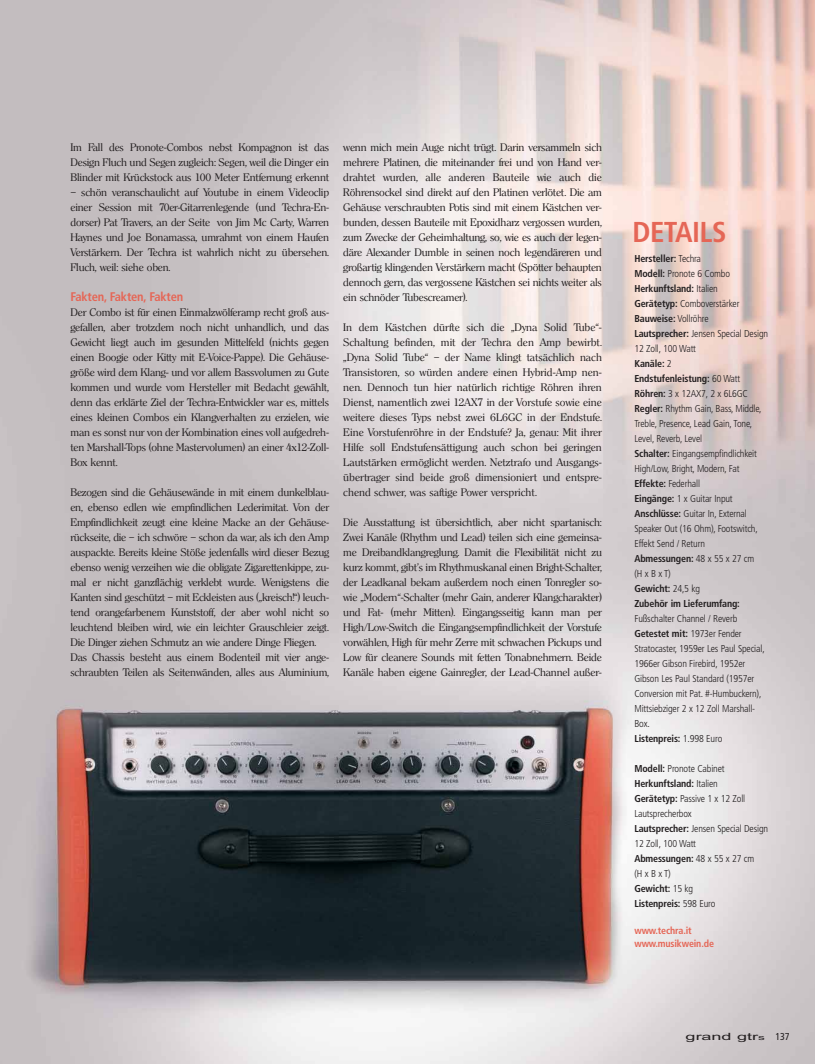
<style>
.page{position:relative;width:815px;height:1064px;background:#fff}
.page>*{position:absolute;margin:0;border:0;box-sizing:border-box;transform-origin:0 0}
.t1{font:700 condensed 28.75px "Frutiger";letter-spacing:-.015em;color:#e56656}
.t2{font:700 condensed 12.5px "Frutiger";letter-spacing:-.015em;color:#e56656}
.t3{font:10.62px/15px "Clerface";letter-spacing:-.02em;color:#231f20;text-align:justify}
.t4{font:300 condensed 10px/15px "Frutiger";letter-spacing:-.015em;color:#231f20}
.t5{font:700 condensed 10px/12.5px "Frutiger";letter-spacing:-.015em;color:#e56656}
.t6{font:10px "Arial";color:#231f20;scale:1.8 1}
.s1{font-weight:700}
.s2{font-size:7.5px}
.s3{font-family:"Frutiger";font-stretch:condensed}
</style>
<div class="page">
<img style="left:0;top:0;width:815px;height:1064px">
<p class="t3" style="left:70px;top:140px;width:260px">Im Fall des Pronote-Combos nebst Kompagnon ist das Design Fluch und Segen zugleich: Segen, weil die Dinger ein Blinder mit Krückstock aus 100 Meter Entfernung erkennt</p>
<p class="t3" style="left:70px;top:185px;width:260px">– schön veranschaulicht auf Youtube in einem Videoclip einer Session mit 70er-Gitarrenlegende (und Techra-En&shy;dorser) Pat Travers, an der Seite von Jim Mc Carty, Warren Haynes und Joe Bonamassa, umrahmt von einem Haufen Verstärkern. Der Techra ist wahrlich nicht zu übersehen.<br>Fluch, weil: siehe oben.</p>
<p class="t2" style="left:70px;top:291px;width:114px">Fakten, Fakten, Fakten</p>
<p class="t3" style="left:70px;top:305px;width:260px">Der Combo ist für einen Einmalzwölferamp recht groß aus&shy;gefallen, aber trotzdem noch nicht unhandlich, und das Gewicht liegt auch im gesunden Mittelfeld (nichts gegen einen Boogie oder Kitty mit E-Voice-Pappe). Die Gehäuse&shy;größe wird dem Klang- und vor allem Bassvolumen zu Gute kommen und wurde vom Hersteller mit Bedacht gewählt, denn das erklärte Ziel der Techra-Entwickler war es, mittels eines kleinen Combos ein Klangverhalten zu erzielen, wie man es sonst nur von der Kombination eines voll aufgedreh&shy;ten Marshall-Tops (ohne Mastervolumen) an einer 4x12-Zoll-Box kennt.</p>
<p class="t3" style="left:70px;top:485px;width:260px;text-align:left">Bezogen sind die Gehäusewände in mit einem dunkelblau&shy;en, ebenso edlen wie empfindlichen Lederimitat. Von der Empfindlichkeit zeugt eine kleine Macke an der Gehäuse&shy;rückseite, die – ich schwöre – schon da war, als ich den Amp auspackte. Bereits kleine Stöße jedenfalls wird dieser Bezug ebenso wenig verzeihen wie die obligate Zigarettenkippe, zu&shy;mal er nicht ganzflächig verklebt wurde. Wenigstens die Kanten sind geschützt – mit Eckleisten aus („kreisch!“) leuch&shy;tend orangefarbenem Kunststoff, der aber wohl nicht so leuchtend bleiben wird, wie ein leichter Grauschleier zeigt.<br>Die Dinger ziehen Schmutz an wie andere Dinge Fliegen.<br>Das Chassis besteht aus einem Bodenteil mit vier ange&shy;schraubten Teilen als Seitenwänden, alles aus Aluminium,</p>
<p class="t3" style="left:343px;top:140px;width:260px">wenn mich mein Auge nicht trügt. Darin versammeln sich mehrere Platinen, die miteinander frei und von Hand ver&shy;drahtet wurden, alle anderen Bauteile wie auch die Röhrensockel sind direkt auf den Platinen verlötet. Die am Gehäuse verschraubten Potis sind mit einem Kästchen ver&shy;bunden, dessen Bauteile mit Epoxidharz vergossen wurden, zum Zwecke der Geheimhaltung, so, wie es auch der legen&shy;däre Alexander Dumble in seinen noch legendäreren und großartig klingenden Verstärkern macht (Spötter behaupten dennoch gern, das vergossene Kästchen sei nichts weiter als ein schnöder Tubescreamer).</p>
<p class="t3" style="left:343px;top:320px;width:260px">In dem Kästchen dürfte sich die „Dyna Solid Tube“- Schaltung befinden, mit der Techra den Amp bewirbt. „Dyna Solid Tube“ – der Name klingt tatsächlich nach Transistoren, so würden andere einen Hybrid-Amp nen&shy;nen. Dennoch tun hier natürlich richtige Röhren ihren Dienst, namentlich zwei 12AX7 in der Vorstufe sowie eine weitere dieses Typs nebst zwei 6L6GC in der Endstufe.<br>Eine Vorstufenröhre in der Endstufe? Ja, genau: Mit ihrer Hilfe soll Endstufensättigung auch schon bei geringen Lautstärken ermöglicht werden. Netztrafo und Ausgangs&shy;übertrager sind beide groß dimensioniert und entspre&shy;chend schwer, was saftige Power verspricht.</p>
<p class="t3" style="left:343px;top:515px;width:260px">Die Ausstattung ist übersichtlich, aber nicht spartanisch:<br>Zwei Kanäle (Rhythm und Lead) teilen sich eine gemeinsa&shy;me Dreibandklangreglung. Damit die Flexibilität nicht zu kurz kommt, gibt’s im Rhythmuskanal einen Bright-Schalter, der Leadkanal bekam außerdem noch einen Tonregler so&shy;wie „Modern“-Schalter (mehr Gain, anderer Klangcharakter) und Fat- (mehr Mitten). Eingangsseitig kann man per High/Low-Switch die Eingangsempfindlichkeit der Vorstufe vorwählen, High für mehr Zerre mit schwachen Pickups und Low für cleanere Sounds mit fetten Tonabnehmern. Beide Kanäle haben eigene Gainregler, der Lead-Channel außer-</p>
<h1 class="t1" style="left:632px;top:220px;width:96px">DETAILS</h1>
<p class="t4" style="left:634px;top:251px;width:135px"><span class="s1">Hersteller:</span> Techra<br><span class="s1">Modell:</span> Pronote 6 Combo<br><span class="s1">Herkunftsland:</span> Italien<br><span class="s1">Gerätetyp:</span> Comboverstärker<br><span class="s1">Bauweise:</span> Vollröhre<br><span class="s1">Lautsprecher:</span> Jensen Special Design<br>12 Zoll, 100 Watt<br><span class="s1">Kanäle:</span> 2<br><span class="s1">Endstufenleistung:</span> 60 Watt<br><span class="s1">Röhren:</span> 3 x 12AX7, 2 x 6L6GC<br><span class="s1">Regler:</span> Rhythm Gain, Bass, Middle,<br>Treble, Presence, Lead Gain, Tone,<br>Level, Reverb, Level<br><span class="s1">Schalter:</span> Eingangsempfindlichkeit<br>High/Low, Bright, Modern, Fat<br><span class="s1">Effekte:</span> Federhall<br><span class="s1">Eingänge:</span> 1 x Guitar Input<br><span class="s1">Anschlüsse:</span> Guitar In, External<br>Speaker Out (16 Ohm), Footswitch,<br>Effekt Send / Return<br><span class="s1">Abmessungen:</span> 48 x 55 x 27 cm<br>(H x B x T)<br><span class="s1">Gewicht:</span> 24,5 kg<br><span class="s1">Zubehör im Lieferumfang:</span></p>
<p class="t4" style="left:634px;top:611px;width:132px">Fußschalter Channel / Reverb<br><span class="s1">Getestet mit:</span> 1973er Fender<br>Stratocaster, 1959er Les Paul Special,<br>1966er Gibson Firebird, 1952er<br>Gibson Les Paul Standard (1957er<br>Conversion mit Pat. #-Humbuckern),<br>Mittsiebziger 2 x 12 Zoll Marshall-<br>Box.<br><span class="s1">Listenpreis:</span> 1.998 Euro</p>
<p class="t4" style="left:634px;top:761px;width:135px"><span class="s1">Modell:</span> Pronote Cabinet<br><span class="s1">Herkunftsland:</span> Italien<br><span class="s1">Gerätetyp:</span> Passive 1 x 12 Zoll<br>Lautsprecherbox<br><span class="s1">Lautsprecher:</span> Jensen Special Design<br>12 Zoll, 100 Watt<br><span class="s1">Abmessungen:</span> 48 x 55 x 27 cm<br>(H x B x T)<br><span class="s1">Gewicht:</span> 15 kg<br><span class="s1">Listenpreis:</span> 598 Euro</p>
<p class="t5" style="left:634px;top:925px;width:81px">www.techra.it www.musikwein.de</p>
<p class="t6" style="left:685px;top:1032px;width:59px">grand gtr<span class="s2">s</span> <span class="s3">137</span></p>
</div>
